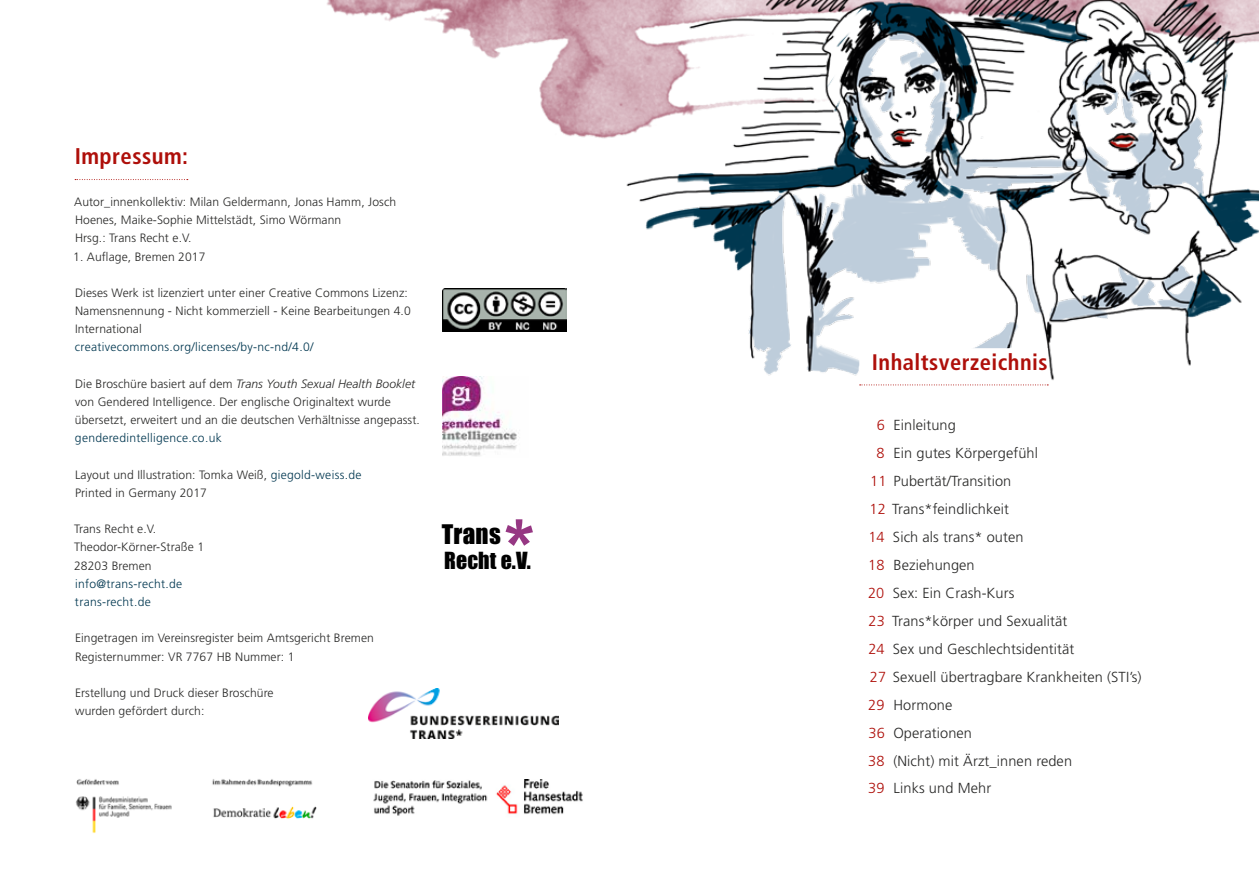
<style>
.page{position:relative;width:1259px;height:893px;background:#fff}
.page>*{position:absolute;margin:0;border:0;box-sizing:border-box;transform-origin:0 0}
.t1{font:700 77.85px "Arial";color:#963783}
.t2{font:24.9px "Impact";letter-spacing:.015em;color:#000}
.t3{font:700 condensed 22.65px "Frutiger LT Std";letter-spacing:.02em;color:#ae0f0a}
.t4{font:700 condensed 22.5px "Frutiger LT Std";letter-spacing:.02em;color:#ae0f0a}
.t5{font:21.75px "Impact";letter-spacing:.005em;color:#000}
.t6{font:300 14.55px "Frutiger LT Std";letter-spacing:.005em;color:#282827}
.t7{font:300 12.15px/18.1px "Frutiger LT Std";letter-spacing:.005em;color:#282827}
.t8{font:300 12.15px/18.1px "Frutiger LT Std";letter-spacing:.025em;color:#003750}
.s1{font-style:italic}
.s2{color:#003750}
.s3{color:#ae0f0a}
</style>
<div class="page">
<img style="left:74px;top:0;width:1185px;height:726px">
<div style="left:75px;top:142px;width:112px;height:32px;background:#fff"></div>
<svg style="left:75px;top:179px;width:113px;height:1px"></svg>
<div style="left:859px;top:348px;width:188px;height:32px;background:#fff"></div>
<svg style="left:859px;top:385px;width:189px;height:1px"></svg>
<img style="left:442px;top:377px;width:87px;height:81px">
<img style="left:75px;top:779px;width:242px;height:54px">
<img style="left:373px;top:779px;width:210px;height:37px">
<img style="left:369px;top:689px;width:189px;height:50px">
<img style="left:442px;top:288px;width:124px;height:44px">
<h3 class="t3" style="left:75px;top:143px;width:115px">Impressum:</h3>
<p class="t7" style="left:74px;top:193px;width:323px">Autor_innenkollektiv: Milan Geldermann, Jonas Hamm, Josch<br>Hoenes, Maike-Sophie Mittelstädt, Simo Wörmann<br>Hrsg.: Trans Recht e.V.</p>
<p class="t7" style="left:73px;top:247px;width:134px">1. Auflage, Bremen 2017</p>
<p class="t7" style="left:75px;top:284px;width:337px">Dieses Werk ist lizenziert unter einer Creative Commons Lizenz:<br>Namensnennung - Nicht kommerziell - Keine Bearbeitungen 4.0<br>International</p>
<p class="t8" style="left:75px;top:338px;width:240px">creativecommons.org/licenses/by-nc-nd/4.0/</p>
<p class="t7" style="left:75px;top:375px;width:346px">Die Broschüre basiert auf dem <span class="s1">Trans Youth Sexual Health Booklet </span>von Gendered Intelligence. Der englische Originaltext wurde übersetzt, erweitert und an die deutschen Verhältnisse angepasst.</p>
<p class="t8" style="left:75px;top:429px;width:148px">genderedintelligence.co.uk</p>
<p class="t7" style="left:75px;top:466px;width:288px">Layout und Illustration: Tomka Weiß, <span class="s2">giegold-weiss.de<br></span>Printed in Germany 2017</p>
<p class="t7" style="left:74px;top:520px;width:132px">Trans Recht e.V.<br>Theodor-Körner-Straße 1<br>28203 Bremen</p>
<p class="t8" style="left:75px;top:575px;width:109px">info@trans-recht.de trans-recht.de</p>
<p class="t7" style="left:75px;top:629px;width:300px">Eingetragen im Vereinsregister beim Amtsgericht Bremen<br>Registernummer: VR 7767 HB Nummer: 1</p>
<p class="t7" style="left:75px;top:684px;width:200px">Erstellung und Druck dieser Broschüre wurden gefördert durch:</p>
<h1 class="t1" style="left:504px;top:497px;width:32px">*</h1>
<h2 class="t2" style="left:442px;top:515px;width:60px">Trans</h2>
<h3 class="t5" style="left:444px;top:544px;width:88px">Recht e.V.</h3>
<h3 class="t4" style="left:872px;top:349px;width:177px">Inhaltsverzeichnis</h3>
<p class="t6" style="left:876px;top:417px;width:81px"><span class="s3">6</span> Einleitung</p>
<p class="t6" style="left:876px;top:445px;width:163px"><span class="s3">8</span> Ein gutes Körpergefühl</p>
<p class="t6" style="left:870px;top:473px;width:143px"><span class="s3">11</span> Pubertät/Transition</p>
<p class="t6" style="left:869px;top:501px;width:141px"><span class="s3">12</span> Trans*feindlichkeit</p>
<p class="t6" style="left:868px;top:529px;width:157px"><span class="s3">14</span> Sich als trans* outen</p>
<p class="t6" style="left:868px;top:557px;width:108px"><span class="s3">18</span> Beziehungen</p>
<p class="t6" style="left:868px;top:585px;width:148px"><span class="s3">20</span> Sex: Ein Crash-Kurs</p>
<p class="t6" style="left:868px;top:613px;width:200px"><span class="s3">23</span> Trans*körper und Sexualität</p>
<p class="t6" style="left:868px;top:641px;width:207px"><span class="s3">24</span> Sex und Geschlechtsidentität</p>
<p class="t6" style="left:870px;top:668px;width:273px"><span class="s3">27</span> Sexuell übertragbare Krankheiten (STI’s)</p>
<p class="t6" style="left:868px;top:696px;width:86px"><span class="s3">29</span> Hormone</p>
<p class="t6" style="left:868px;top:724px;width:105px"><span class="s3">36</span> Operationen</p>
<p class="t6" style="left:868px;top:752px;width:205px"><span class="s3">38</span> (Nicht) mit Ärzt_innen reden</p>
<p class="t6" style="left:868px;top:780px;width:124px"><span class="s3">39</span> Links und Mehr</p>
</div>
